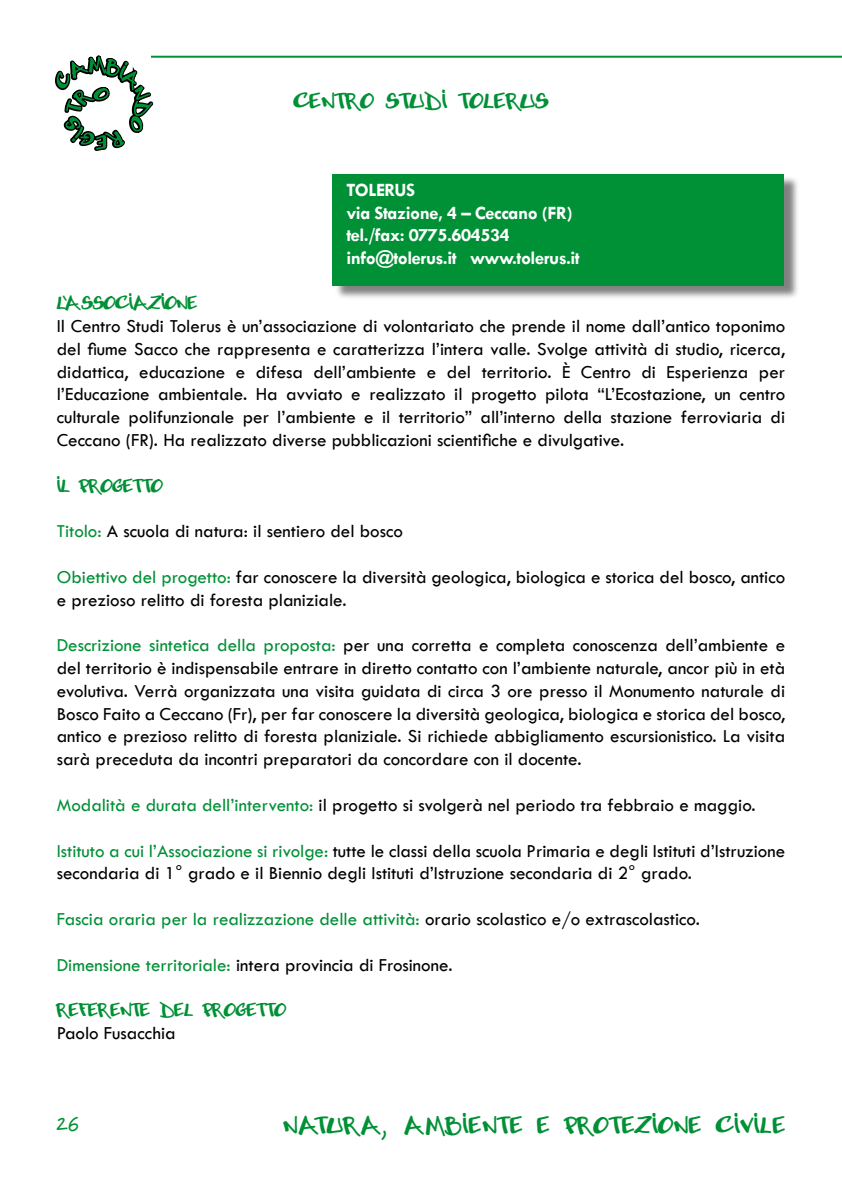
<style>
.page{position:relative;width:842px;height:1191px;background:#fff}
.page>*{position:absolute;margin:0;border:0;box-sizing:border-box;transform-origin:0 0}
.t1{font:24px "Abuse";letter-spacing:.05em;color:#009036}
.t2{font:22px "Abuse";letter-spacing:.025em;color:#009036}
.t3{font:20px "Abuse";color:#009036}
.t4{font:19px/22.8px "Tw Cen";color:#000;text-align:justify}
.t5{font:700 19px/22.8px "Tw Cen";letter-spacing:-.025em;color:#fff}
.t6{font:19px "Tw Cen";color:#009036}
.t7{font:19px "Abuse";color:#009036}
.s1{color:#009036}
.s2{color:#000}
</style>
<div class="page">
<div style="left:333px;top:175px;width:467px;height:126px;background:#000;opacity:.5"></div>
<div style="left:333px;top:174px;width:451px;height:111px;background:#009036"></div>
<hr style="left:105px;top:56px;width:737px;height:2px;background:#009036">
<svg style="left:55px;top:55px;width:100px;height:96px"></svg>
<p class="t2" style="left:294px;top:89px;width:256px">CENTRO STUDI TOLERUS</p>
<p class="t5" style="left:346px;top:178px;width:235px">TOLERUS<br>via Stazione, 4 – Ceccano (FR) tel./fax: 0775.604534 info@tolerus.it www.tolerus.it</p>
<p class="t7" style="left:57px;top:293px;width:142px">L`ASSOCIAZIONE</p>
<p class="t4" style="left:57px;top:314px;width:730px">Il Centro Studi Tolerus è un’associazione di volontariato che prende il nome dall’antico toponimo del fiume Sacco che rappresenta e caratterizza l’intera valle. Svolge attività di studio, ricerca, didattica, educazione e difesa dell’ambiente e del territorio. È Centro di Esperienza per l’Educazione ambientale. Ha avviato e realizzato il progetto pilota “L’Ecostazione, un centro culturale polifunzionale per l’ambiente e il territorio” all’interno della stazione ferroviaria di Ceccano (FR). Ha realizzato diverse pubblicazioni scientifiche e divulgative.</p>
<p class="t7" style="left:57px;top:475px;width:107px">IL PROGETTO</p>
<p class="t4" style="left:57px;top:520px;width:348px"><span class="s1">Titolo:</span> A scuola di natura: il sentiero del bosco</p>
<p class="t4" style="left:57px;top:565px;width:730px"><span class="s1">Obiettivo del progetto:</span> far conoscere la diversità geologica, biologica e storica del bosco, antico e prezioso relitto di foresta planiziale.</p>
<p class="t4" style="left:57px;top:634px;width:730px"><span class="s1">Descrizione sintetica della proposta:</span> per una corretta e completa conoscenza dell’ambiente e del territorio è indispensabile entrare in diretto contatto con l’ambiente naturale, ancor più in età evolutiva. Verrà organizzata una visita guidata di circa 3 ore presso il Monumento naturale di Bosco Faito a Ceccano (Fr), per far conoscere la diversità geologica, biologica e storica del bosco, antico e prezioso relitto di foresta planiziale. Si richiede abbigliamento escursionistico. La visita sarà preceduta da incontri preparatori da concordare con il docente.</p>
<p class="t4" style="left:57px;top:793px;width:700px"><span class="s1">Modalità e durata dell’intervento:</span> il progetto si svolgerà nel periodo tra febbraio e maggio.</p>
<p class="t4" style="left:57px;top:839px;width:730px"><span class="s1">Istituto a cui l’Associazione si rivolge:</span> tutte le classi della scuola Primaria e degli Istituti d’Istruzione secondaria di 1° grado e il Biennio degli Istituti d’Istruzione secondaria di 2° grado.</p>
<p class="t6" style="left:57px;top:907px;width:645px">Fascia oraria per la realizzazione delle attività: <span class="s2">orario scolastico e/o extrascolastico.</span></p>
<p class="t4" style="left:57px;top:953px;width:397px"><span class="s1">Dimensione territoriale:</span> intera provincia di Frosinone.</p>
<p class="t7" style="left:57px;top:1000px;width:231px">REFERENTE DEL PROGETTO</p>
<p class="t4" style="left:57px;top:1021px;width:121px">Paolo Fusacchia</p>
<p class="t3" style="left:57px;top:1113px;width:23px">26</p>
<p class="t1" style="left:283px;top:1112px;width:503px">NATURA, AMBIENTE E PROTEZIONE CIVILE</p>
</div>
